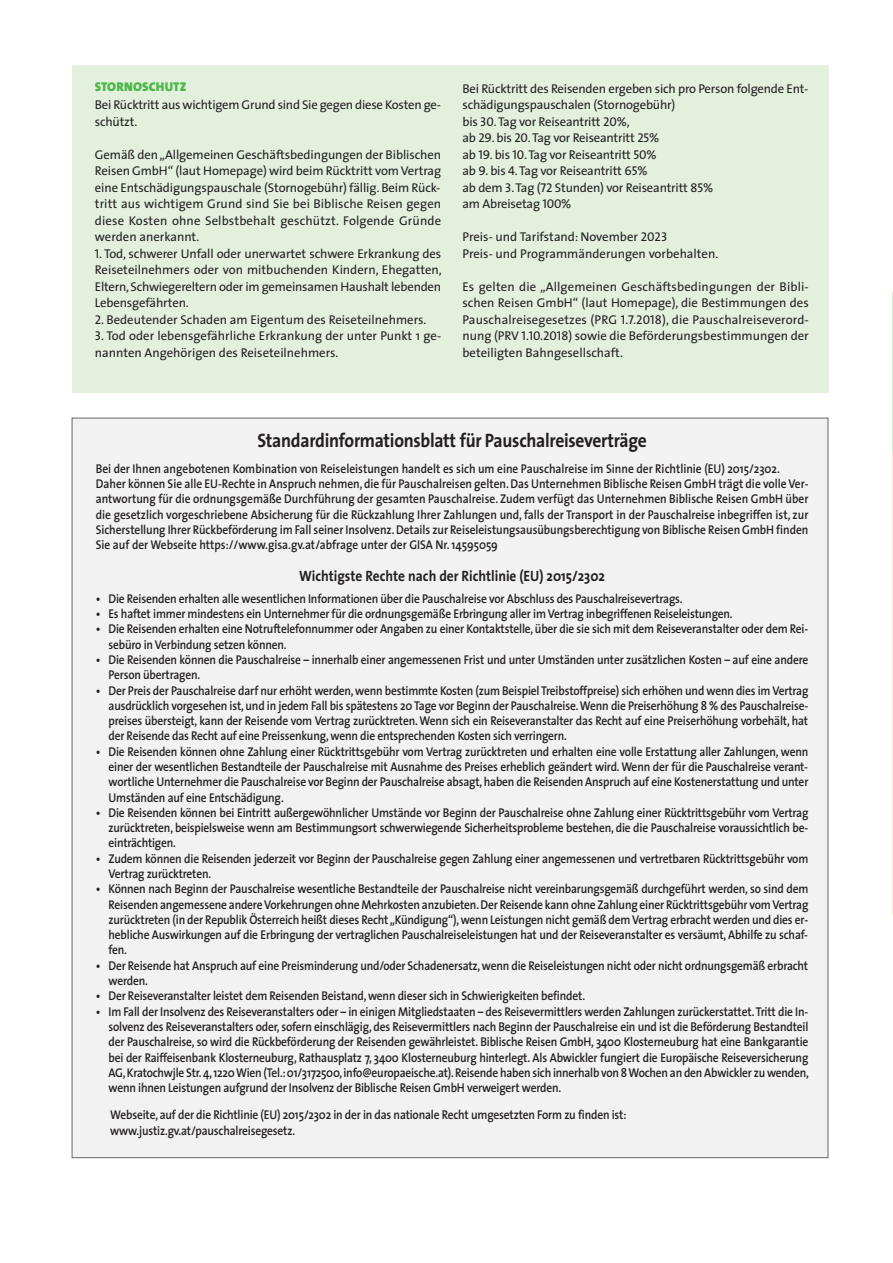
<style>
.page{position:relative;width:893px;height:1263px;background:#fff}
.page>*{position:absolute;margin:0;border:0;box-sizing:border-box;transform-origin:0 0}
.t1{font:700 19.5px "The Sans";letter-spacing:-.015em;color:#231f20;scale:.9 1}
.t2{font:700 15px "The Sans";color:#231f20;scale:.9 1}
.t3{font:600 12.75px/15.3px "The Sans";letter-spacing:-.015em;color:#231f20;scale:.9 1}
.t4{font:12.75px/16.5px "The Sans";letter-spacing:-.015em;color:#231f20}
.t5{font:900 12.75px "The Sans";letter-spacing:.015em;color:#4cb848}
.s1{font-family:"The Sans Caps"}
</style>
<div class="page">
<hr style="left:892px;top:293px;width:1px;height:171px;background:#daecd4">
<div style="left:72px;top:66px;width:756px;height:327px;background:#e3f0de"></div>
<hr style="left:892px;top:453px;width:1px;height:461px;background:#fae6df">
<div style="left:72px;top:418px;width:756px;height:739px;background:#f2f2f2"></div>
<p class="t5" style="left:95px;top:82px;width:93px">STORNOSCHUTZ</p>
<p class="t4" style="left:95px;top:98px;width:348px">Bei Rücktritt aus wichtigem Grund sind Sie gegen diese Kosten ge&shy;schützt.</p>
<p class="t4" style="left:95px;top:148px;width:348px;text-align:justify">Gemäß den „Allgemeinen Geschäftsbedingungen der Biblischen Reisen GmbH“ (laut Homepage) wird beim Rücktritt vom Vertrag eine Entschädigungspauschale (Stornogebühr) fällig. Beim Rück&shy;tritt aus wichtigem Grund sind Sie bei Biblische Reisen gegen diese Kosten ohne Selbstbehalt geschützt. Folgende Gründe werden anerkannt.</p>
<p class="t4" style="left:95px;top:246px;width:348px;text-align:justify"><span class="s1">1</span>. Tod, schwerer Unfall oder unerwartet schwere Erkrankung des Reiseteilnehmers oder von mitbuchenden Kindern, Ehegatten, Eltern, Schwiegereltern oder im gemeinsamen Haushalt lebenden Lebensgefährten.</p>
<p class="t4" style="left:95px;top:312px;width:333px"><span class="s1">2</span>. Bedeutender Schaden am Eigentum des Reiseteilnehmers.</p>
<p class="t4" style="left:95px;top:329px;width:348px"><span class="s1">3</span>. Tod oder lebensgefährliche Erkrankung der unter Punkt 1 ge&shy;nannten Angehörigen des Reiseteilnehmers.</p>
<p class="t4" style="left:462px;top:81px;width:347px">Bei Rücktritt des Reisenden ergeben sich pro Person folgende Ent&shy;schädigungspauschalen (Stornogebühr)<br>bis <span class="s1">30</span>. Tag vor Reiseantritt <span class="s1">20</span>%,<br>ab <span class="s1">29</span>. bis <span class="s1">20</span>. Tag vor Reiseantritt <span class="s1">25</span>%<br>ab <span class="s1">19</span>. bis <span class="s1">10</span>. Tag vor Reiseantritt <span class="s1">50</span>%<br>ab <span class="s1">9</span>. bis <span class="s1">4</span>. Tag vor Reiseantritt <span class="s1">65</span>%<br>ab dem <span class="s1">3</span>. Tag (<span class="s1">72</span> Stunden) vor Reiseantritt <span class="s1">85</span>%<br>am Abreisetag <span class="s1">100</span>%</p>
<p class="t4" style="left:462px;top:230px;width:257px">Preis- und Tarifstand: November <span class="s1">2023<br></span>Preis- und Programmänderungen vorbehalten.</p>
<p class="t4" style="left:462px;top:279px;width:348px;text-align:justify">Es gelten die „Allgemeinen Geschäftsbedingungen der Bibli&shy;schen Reisen GmbH“ (laut Homepage), die Bestimmungen des Pauschal reise ge setzes (PRG <span class="s1">1.7.2018</span>), die Pauschalreiseverord&shy;nung (PRV <span class="s1">1.10.2018</span>) sowie die Beförderungsbestimmungen der beteiligten Bahngesellschaft.</p>
<h1 class="t1" style="left:257px;top:432px;width:434px">Standardinformationsblatt für Pauschalreiseverträge</h1>
<p class="t3" style="left:96px;top:462px;width:793px">Bei der Ihnen angebotenen Kombination von Reiseleistungen handelt es sich um eine Pauschalreise im Sinne der Richtlinie (EU) 2015/2302.<br>Daher können Sie alle EU-Rechte in Anspruch nehmen, die für Pauschalreisen gelten. Das Unternehmen Biblische Reisen GmbH trägt die volle Ver&shy;antwortung für die ordnungsgemäße Durchführung der gesamten Pauschalreise. Zudem verfügt das Unternehmen Biblische Reisen GmbH über die gesetzlich vorgeschriebene Absicherung für die Rückzahlung Ihrer Zahlungen und, falls der Transport in der Pauschalreise inbegriffen ist, zur Sicherstellung Ihrer Rückbeförderung im Fall seiner Insolvenz. Details zur Reiseleistungsausübungsberechtigung von Biblische Reisen GmbH finden Sie auf der Webseite https://www.gisa.gv.at/abfrage unter der GISA Nr. 14595059</p>
<p class="t2" style="left:299px;top:570px;width:341px">Wichtigste Rechte nach der Richtlinie (EU) 2015/2302</p>
<p class="t3" style="left:96px;top:592px;width:654px">• Die Reisenden erhalten alle wesentlichen Informationen über die Pauschalreise vor Abschluss des Pauschalreisevertrags.</p>
<p class="t3" style="left:96px;top:607px;width:709px">• Es haftet immer mindestens ein Unternehmer für die ordnungsgemäße Erbringung aller im Vertrag inbegriffenen Reiseleistungen.</p>
<p class="t3" style="left:109px;top:623px;width:779px;text-indent:-13px">• Die Reisenden erhalten eine Notruftelefonnummer oder Angaben zu einer Kontaktstelle, über die sie sich mit dem Reiseveranstalter oder dem Rei&shy;sebüro in Verbindung setzen können.</p>
<p class="t3" style="left:109px;top:653px;width:779px;text-indent:-13px">• Die Reisenden können die Pauschalreise – innerhalb einer angemessenen Frist und unter Umständen unter zusätzlichen Kosten – auf eine andere<br>Person übertragen.</p>
<p class="t3" style="left:109px;top:684px;width:779px;text-align:justify;text-indent:-13px">• Der Preis der Pauschalreise darf nur erhöht werden, wenn bestimmte Kosten (zum Beispiel Treibstoffpreise) sich erhöhen und wenn dies im Vertrag ausdrücklich vorgesehen ist, und in jedem Fall bis spätestens 20 Tage vor Beginn der Pauschalreise. Wenn die Preiserhöhung 8 % des Pauschalreise&shy;preises übersteigt, kann der Reisende vom Vertrag zurücktreten. Wenn sich ein Reiseveranstalter das Recht auf eine Preiserhöhung vorbehält, hat der Reisende das Recht auf eine Preissenkung, wenn die entsprechenden Kosten sich verringern.</p>
<p class="t3" style="left:109px;top:745px;width:779px;text-align:justify;text-indent:-13px">• Die Reisenden können ohne Zahlung einer Rücktrittsgebühr vom Vertrag zurücktreten und erhalten eine volle Erstattung aller Zahlungen, wenn einer der wesentlichen Bestandteile der Pauschalreise mit Ausnahme des Preises erheblich geändert wird. Wenn der für die Pauschalreise verant&shy;wortliche Unternehmer die Pauschalreise vor Beginn der Pauschalreise absagt, haben die Reisenden Anspruch auf eine Kostenerstattung und unter Umständen auf eine Entschädigung.</p>
<p class="t3" style="left:109px;top:806px;width:779px;text-align:justify;text-indent:-13px">• Die Reisenden können bei Eintritt außergewöhnlicher Umstände vor Beginn der Pauschalreise ohne Zahlung einer Rücktrittsgebühr vom Vertrag zurücktreten, beispielsweise wenn am Bestimmungsort schwerwiegende Sicherheitsprobleme bestehen, die die Pauschalreise voraussichtlich be&shy;einträchtigen.</p>
<p class="t3" style="left:109px;top:852px;width:779px;text-indent:-13px">• Zudem können die Reisenden jederzeit vor Beginn der Pauschalreise gegen Zahlung einer angemessenen und vertretbaren Rücktrittsgebühr vom<br>Vertrag zurücktreten.</p>
<p class="t3" style="left:109px;top:882px;width:779px;text-align:justify;text-indent:-13px">• Können nach Beginn der Pauschalreise wesentliche Bestandteile der Pauschalreise nicht vereinbarungsgemäß durchgeführt werden, so sind dem Reisenden angemessene andere Vorkehrungen ohne Mehrkosten anzubieten. Der Reisende kann ohne Zahlung einer Rücktrittsgebühr vom Vertrag zurücktreten (in der Republik Österreich heißt dieses Recht „Kündigung“), wenn Leistungen nicht gemäß dem Vertrag erbracht werden und dies er&shy;hebliche Auswirkungen auf die Erbringung der vertraglichen Pauschalreiseleistungen hat und der Reiseveranstalter es versäumt, Abhilfe zu schaf&shy;fen.</p>
<p class="t3" style="left:109px;top:959px;width:779px;text-indent:-13px">• Der Reisende hat Anspruch auf eine Preisminderung und/oder Schadenersatz, wenn die Reiseleistungen nicht oder nicht ordnungsgemäß erbracht werden.</p>
<p class="t3" style="left:96px;top:989px;width:545px">• Der Reiseveranstalter leistet dem Reisenden Beistand, wenn dieser sich in Schwierigkeiten befindet.</p>
<p class="t3" style="left:109px;top:1005px;width:780px;text-align:justify;text-indent:-13px">• Im Fall der Insolvenz des Reiseveranstalters oder – in einigen Mitgliedstaaten – des Reisevermittlers werden Zahlungen zurückerstattet. Tritt die In&shy;solvenz des Reiseveranstalters oder, sofern einschlägig, des Reisevermittlers nach Beginn der Pauschalreise ein und ist die Beförderung Bestandteil der Pauschalreise, so wird die Rückbeförderung der Reisenden gewährleistet. Biblische Reisen GmbH, 3400 Klosterneuburg hat eine Bankgarantie bei der Raiffeisenbank Klosterneuburg, Rathausplatz 7, 3400 Klosterneuburg hinterlegt. Als Abwickler fungiert die Europäische Reiseversicherung AG, Kratochwjle Str. 4, 1220 Wien (Tel.: 01/3172500, info@europaeische.at). Reisende haben sich innerhalb von 8 Wochen an den Abwickler zu wenden, wenn ihnen Leistungen aufgrund der Insolvenz der Biblische Reisen GmbH verweigert werden.</p>
<p class="t3" style="left:110px;top:1109px;width:575px">Webseite, auf der die Richtlinie (EU) 2015/2302 in der in das nationale Recht umgesetzten Form zu finden ist: www.justiz.gv.at/pauschalreisegesetz.</p>
</div>
